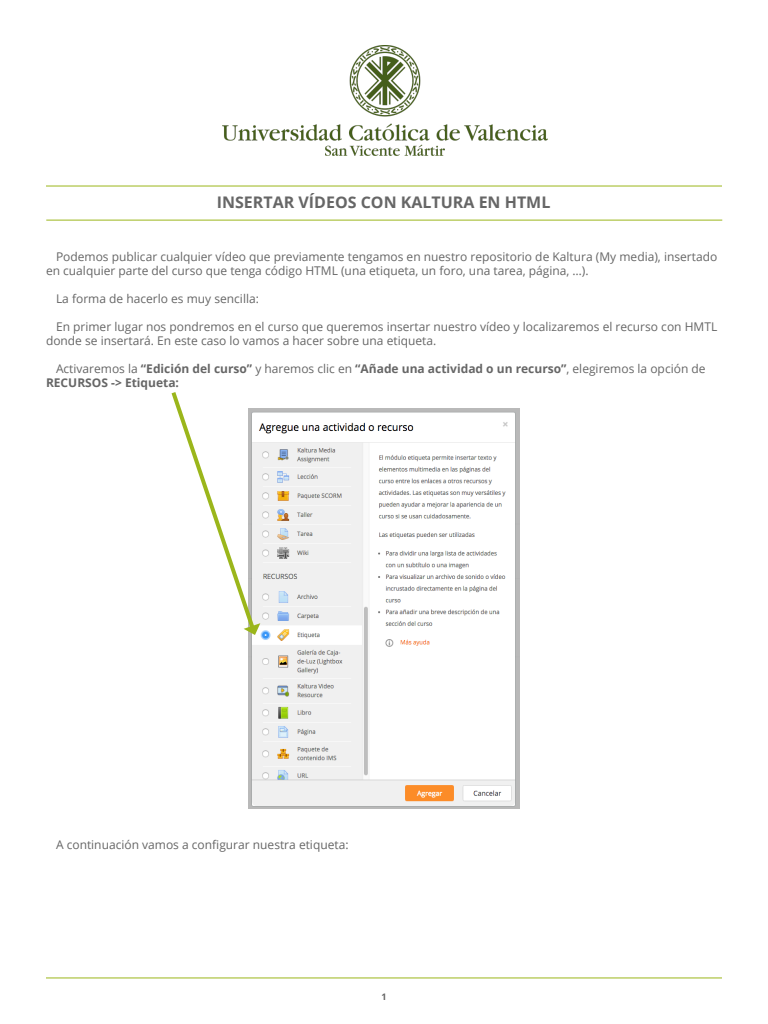
<style>
.page{position:relative;width:768px;height:1024px;background:#fff}
.page>*{position:absolute;margin:0;border:0;box-sizing:border-box;transform-origin:0 0}
.t1{font:700 16px "Open Sans";color:#666}
.texto{font:12px/14px "Open Sans";color:#666}
.texto-2{font:700 12px/14px "Open Sans";color:#666}
.t2{font:700 9px "Open Sans";color:#666}
.s1{font-weight:400}
</style>
<div class="page">
<hr style="left:46px;top:220px;width:676px;height:1px;background:#9bb61b">
<img style="left:222px;top:46px;width:325px;height:109px">
<hr style="left:46px;top:186px;width:676px;height:1px;background:#9bb61b">
<hr style="left:46px;top:977px;width:676px;height:1px;background:#9bb61b">
<img style="left:248px;top:409px;width:271px;height:400px">
<svg style="left:171px;top:392px;width:89px;height:243px"></svg>
<h1 class="t1" style="left:217px;top:191px;width:335px">INSERTAR VÍDEOS CON KALTURA EN HTML</h1>
<p class="texto" style="left:46px;top:249px;width:673px;text-indent:10px">Podemos publicar cualquier vídeo que previamente tengamos en nuestro repositorio de Kaltura (My media), insertado en cualquier parte del curso que tenga código HTML (una etiqueta, un foro, una tarea, página, …).</p>
<p class="texto" style="left:56px;top:291px;width:204px">La forma de hacerlo es muy sencilla:</p>
<p class="texto" style="left:46px;top:319px;width:673px;text-indent:10px">En primer lugar nos pondremos en el curso que queremos insertar nuestro vídeo y localizaremos el recurso con HMTL donde se insertará. En este caso lo vamos a hacer sobre una etiqueta.</p>
<p class="texto-2" style="left:46px;top:361px;width:661px;text-indent:10px"><span class="s1">Activaremos la</span> “Edición del curso” <span class="s1">y haremos clic en</span> “Añade una actividad o un recurso”<span class="s1">, elegiremos la opción de<br></span>RECURSOS -&gt; Etiqueta:</p>
<p class="texto" style="left:56px;top:837px;width:294px">A continuación vamos a configurar nuestra etiqueta:</p>
<p class="t2" style="left:381px;top:990px;width:7px">1</p>
</div>
